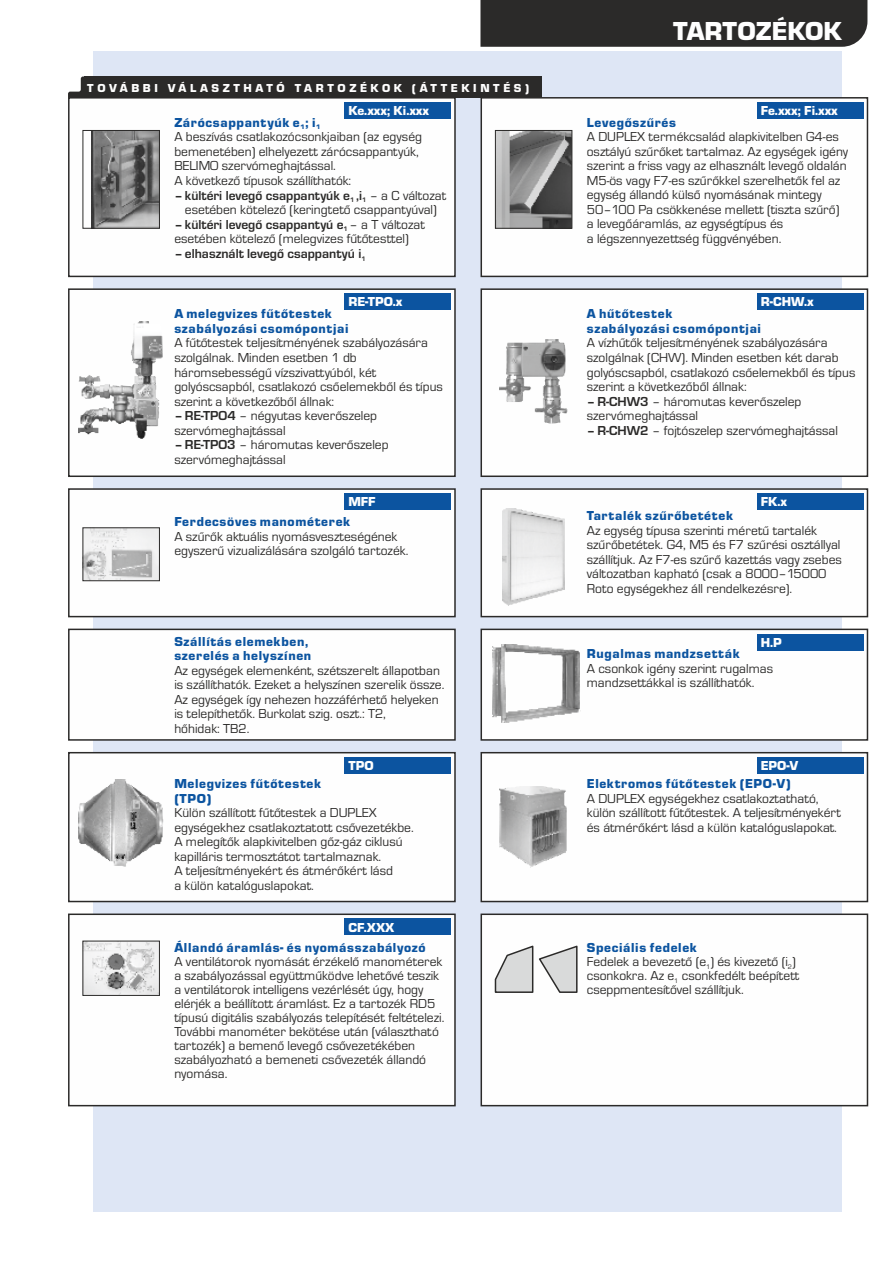
<style>
.page{position:relative;width:893px;height:1263px;background:#fff}
.page>*{position:absolute;margin:0;border:0;box-sizing:border-box;transform-origin:0 0}
.t1{font:27px "Eurostile TEE Blac";color:#fefefe}
.t2{font:13.5px/14.5px "Eurostile TEE";color:#2b2a29}
.t3{font:13.5px/14.9px "Eurostile TEE Blac";letter-spacing:.05em;color:#0c54a0}
.t4{font:700 13.5px "Eurostile TEE";color:#2b2a29}
.t5{font:13.5px "Eurostile TEE Blac";color:#fefefe}
.t6{font:12px "Eurostile TEE Blac";letter-spacing:.3em;color:#fefefe}
.t7{font:700 6.75px "Eurostile TEE";color:#2b2a29}
.t8{font:6.75px "Eurostile TEE";color:#2b2a29}
.t9{font:6.75px "Eurostile TEE Blac";color:#0c54a0}
.s1{font-weight:400}
.s2{font-weight:700}
</style>
<div class="page">
<div style="left:94px;top:51px;width:748px;height:1161px;background:#dee6f5"></div>
<div style="left:68px;top:98px;width:388px;height:180px;background:#fefefe"></div>
<div style="left:68px;top:288px;width:388px;height:190px;background:#fefefe"></div>
<div style="left:480px;top:288px;width:389px;height:189px;background:#fefefe"></div>
<div style="left:480px;top:751px;width:389px;height:152px;background:#fefefe"></div>
<div style="left:480px;top:0;width:387px;height:47px;background:#2b2a29"></div>
<svg style="left:68px;top:77px;width:16px;height:21px"></svg>
<div style="left:84px;top:77px;width:458px;height:21px;background:#2b2a29"></div>
<div style="left:480px;top:97px;width:389px;height:181px;background:#fefefe"></div>
<div style="left:345px;top:102px;width:106px;height:17px;background:#0c54a0"></div>
<div style="left:345px;top:293px;width:106px;height:17px;background:#0c54a0"></div>
<div style="left:757px;top:102px;width:106px;height:17px;background:#0c54a0"></div>
<div style="left:757px;top:293px;width:106px;height:17px;background:#0c54a0"></div>
<div style="left:68px;top:628px;width:388px;height:113px;background:#fefefe"></div>
<img style="left:91px;top:132px;width:67px;height:95px">
<div style="left:83px;top:130px;width:77px;height:99px;border:1px solid #2b2a29"></div>
<img style="left:500px;top:786px;width:67px;height:82px">
<div style="left:480px;top:488px;width:389px;height:130px;background:#fefefe"></div>
<div style="left:757px;top:493px;width:106px;height:17px;background:#0c54a0"></div>
<img style="left:503px;top:508px;width:62px;height:98px">
<svg style="left:480px;top:628px;width:389px;height:113px;background:#f3f4f4"></svg>
<div style="left:757px;top:634px;width:106px;height:16px;background:#0c54a0"></div>
<div style="left:68px;top:751px;width:388px;height:152px;background:#fefefe"></div>
<img style="left:78px;top:779px;width:85px;height:88px">
<div style="left:68px;top:913px;width:388px;height:194px;background:#fefefe"></div>
<img style="left:85px;top:943px;width:73px;height:50px">
<div style="left:345px;top:918px;width:106px;height:17px;background:#0c54a0"></div>
<div style="left:68px;top:487px;width:388px;height:131px;background:#fefefe"></div>
<img style="left:85px;top:530px;width:73px;height:49px">
<div style="left:83px;top:528px;width:77px;height:53px;border:1px solid #2b2a29"></div>
<div style="left:344px;top:493px;width:107px;height:17px;background:#0c54a0"></div>
<div style="left:480px;top:913px;width:389px;height:194px;background:#fefefe"></div>
<img style="left:79px;top:321px;width:85px;height:117px">
<img style="left:500px;top:339px;width:68px;height:84px">
<div style="left:345px;top:757px;width:106px;height:17px;background:#0c54a0"></div>
<div style="left:757px;top:757px;width:106px;height:17px;background:#0c54a0"></div>
<img style="left:493px;top:644px;width:87px;height:79px">
<img style="left:497px;top:132px;width:73px;height:95px">
<div style="left:495px;top:130px;width:77px;height:99px;border:1px solid #2b2a29"></div>
<svg style="left:494px;top:944px;width:84px;height:50px;background:#d4d4d4"></svg>
<p class="t6" style="left:87px;top:84px;width:444px">TOVÁBBI VÁLASZTHATÓ TARTOZÉKOK (ÁTTEKINTÉS)</p>
<p class="t5" style="left:348px;top:106px;width:82px">Ke.xxx; Ki.xxx</p>
<p class="t3" style="left:174px;top:116px;width:143px">Zárócsappantyúk e ; i</p>
<p class="t9" style="left:300px;top:125px;width:6px">1</p>
<p class="t9" style="left:316px;top:125px;width:6px">1</p>
<p class="t2" style="left:174px;top:131px;width:249px">A beszívás csatlakozócsonkjaiban (az egység bemenetében) elhelyezett zárócsappantyúk, BELIMO szervómeghajtással.<br>A következő típusok szállíthatók:</p>
<p class="t4" style="left:174px;top:191px;width:273px">– kültéri levegő csappantyúk e ,i <span class="s1">– a C változat</span></p>
<p class="t7" style="left:350px;top:198px;width:18px">1 1</p>
<p class="t2" style="left:185px;top:204px;width:253px">esetében kötelező (keringtető csappantyúval)</p>
<p class="t4" style="left:174px;top:220px;width:252px">– kültéri levegő csappantyú e <span class="s1">– a T változat</span></p>
<p class="t7" style="left:344px;top:227px;width:6px">1</p>
<p class="t2" style="left:174px;top:233px;width:236px">esetében kötelező (melegvizes fűtőtesttel)</p>
<p class="t4" style="left:174px;top:249px;width:193px">– elhasznált levegő csappantyú i<sub>1</sub></p>
<p class="t5" style="left:348px;top:297px;width:56px">RE-TPO.x</p>
<p class="t3" style="left:174px;top:307px;width:176px">A melegvizes fűtőtestek szabályozási csomópontjai</p>
<p class="t2" style="left:174px;top:337px;width:270px">A fűtőtestek teljesítményének szabályozására szolgálnak. Minden esetben 1 db háromsebességű vízszivattyúból, két golyóscsapból, csatlakozó csőelemekből és típus szerint a következőből állnak:</p>
<p class="t2" style="left:174px;top:410px;width:204px"><span class="s2">– RE-TPO4</span> – négyutas keverőszelep szervómeghajtással</p>
<p class="t2" style="left:174px;top:439px;width:216px"><span class="s2">– RE-TPO3</span> – háromutas keverőszelep szervómeghajtással</p>
<p class="t5" style="left:348px;top:497px;width:29px">MFF</p>
<p class="t3" style="left:174px;top:515px;width:178px">Ferdecsöves manométerek</p>
<p class="t2" style="left:174px;top:530px;width:236px">A szűrők aktuális nyomásveszteségének egyszerű vizualizálására szolgáló tartozék.</p>
<p class="t3" style="left:174px;top:635px;width:138px">Szállítás elemekben, szerelés a helyszínen</p>
<p class="t2" style="left:174px;top:664px;width:272px">Az egységek elemenként, szétszerelt állapotban is szállíthatók. Ezeket a helyszínen szerelik össze.<br>Az egységek így nehezen hozzáférhető helyeken is telepíthetők. Burkolat szig. oszt.: T2,<br>hőhidak: TB2.</p>
<h1 class="t1" style="left:673px;top:22px;width:170px">TARTOZÉKOK</h1>
<p class="t5" style="left:761px;top:106px;width:79px">Fe.xxx; Fi.xxx</p>
<p class="t3" style="left:587px;top:116px;width:91px">Levegőszűrés</p>
<p class="t2" style="left:587px;top:131px;width:263px">A DUPLEX termékcsalád alapkivitelben G4-es osztályú szűrőket tartalmaz. Az egységek igény szerint a friss vagy az elhasznált levegő oldalán M5-ös vagy F7-es szűrőkkel szerelhetők fel az egység állandó külső nyomásának mintegy 50–100 Pa csökkenése mellett (tiszta szűrő) a levegőáramlás, az egységtípus és<br>a légszennyezettség függvényében.</p>
<p class="t5" style="left:761px;top:297px;width:54px">R-CHW.x</p>
<p class="t3" style="left:587px;top:307px;width:176px">A hűtőtestek<br>szabályozási csomópontjai</p>
<p class="t2" style="left:587px;top:337px;width:270px">A vízhűtők teljesítményének szabályozására szolgálnak (CHW). Minden esetben két darab golyóscsapból, csatlakozó csőelemekből és típus szerint a következőből állnak:</p>
<p class="t2" style="left:587px;top:395px;width:216px"><span class="s2">– R-CHW3</span> – háromutas keverőszelep szervómeghajtással</p>
<p class="t2" style="left:587px;top:424px;width:253px"><span class="s2">– R-CHW2</span> – fojtószelep szervómeghajtással</p>
<p class="t5" style="left:761px;top:497px;width:28px">FK.x</p>
<p class="t3" style="left:587px;top:509px;width:148px">Tartalék szűrőbetétek</p>
<p class="t2" style="left:587px;top:524px;width:257px">Az egység típusa szerinti méretű tartalék szűrőbetétek. G4, M5 és F7 szűrési osztállyal szállítjuk. Az F7-es szűrő kazettás vagy zsebes változatban kapható (csak a 8000–15000<br>Roto egységekhez áll rendelkezésre).</p>
<p class="t5" style="left:761px;top:637px;width:23px">H.P</p>
<p class="t3" style="left:587px;top:648px;width:154px">Rugalmas mandzsetták</p>
<p class="t2" style="left:587px;top:662px;width:188px">A csonkok igény szerint rugalmas mandzsettákkal is szállíthatók.</p>
<p class="t5" style="left:348px;top:761px;width:27px">TPO</p>
<p class="t5" style="left:761px;top:761px;width:39px">EPO-V</p>
<p class="t3" style="left:174px;top:777px;width:148px">Melegvizes fűtőtestek (TPO)</p>
<p class="t2" style="left:174px;top:807px;width:241px">Külön szállított fűtőtestek a DUPLEX egységekhez csatlakoztatott csővezetékbe.<br>A melegítők alapkivitelben gőz-gáz ciklusú kapilláris termosztátot tartalmaznak.<br>A teljesítményekért és átmérőkért lásd<br>a külön katalóguslapokat.</p>
<p class="t5" style="left:348px;top:922px;width:47px">CF.XXX</p>
<p class="t3" style="left:174px;top:941px;width:253px">Állandó áramlás- és nyomásszabályozó</p>
<p class="t2" style="left:174px;top:956px;width:272px;line-height:14px">A ventilátorok nyomását érzékelő manométerek a szabályozással együttműködve lehetővé teszik a ventilátorok intelligens vezérlését úgy, hogy elérjék a beállított áramlást. Ez a tartozék RD5 típusú digitális szabályozás telepítését feltételezi.<br>További manométer bekötése után (választható tartozék) a bemenő levegő csővezetékében szabályozható a bemeneti csővezeték állandó nyomása.</p>
<p class="t3" style="left:587px;top:777px;width:205px">Elektromos fűtőtestek (EPO-V)</p>
<p class="t2" style="left:587px;top:792px;width:256px">A DUPLEX egységekhez csatlakoztatható, külön szállított fűtőtestek. A teljesítményekért és átmérőkért lásd a külön katalóguslapokat.</p>
<p class="t3" style="left:587px;top:941px;width:112px">Speciális fedelek</p>
<p class="t2" style="left:587px;top:956px;width:210px">Fedelek a bevezető (e ) és kivezető (i )</p>
<p class="t8" style="left:706px;top:964px;width:6px">1</p>
<p class="t8" style="left:788px;top:964px;width:6px">2</p>
<p class="t2" style="left:587px;top:970px;width:214px">csonkokra. Az e csonkfedélt beépített</p>
<p class="t8" style="left:674px;top:978px;width:6px">1</p>
<p class="t2" style="left:587px;top:984px;width:158px">cseppmentesítővel szállítjuk.</p>
</div>
